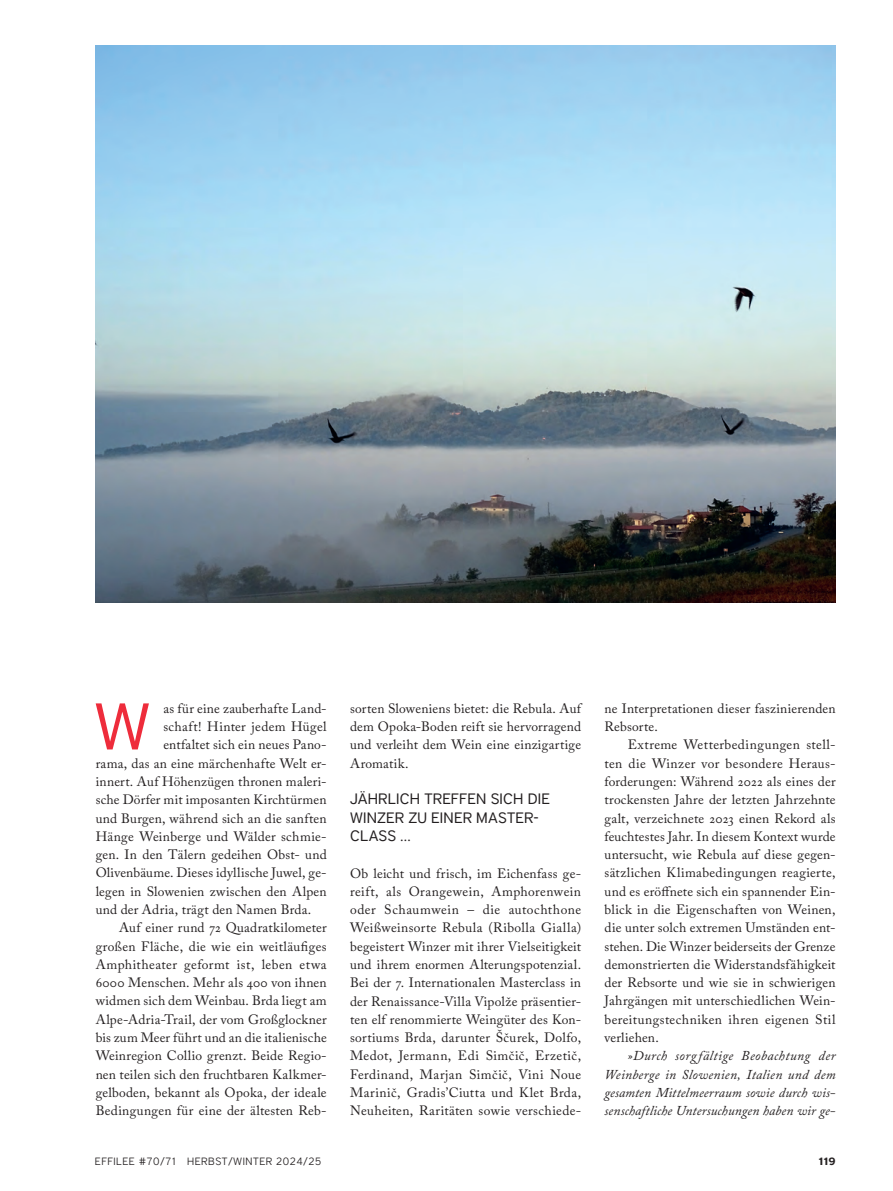
<style>
.page{position:relative;width:893px;height:1191px;background:#fff}
.page>*{position:absolute;margin:0;border:0;box-sizing:border-box;transform-origin:0 0}
.t1{font:65.55px "District";color:#ee2c3b}
.t2{font:15px/18.3px "District";letter-spacing:.015em;color:#231f20}
.t3{font:13.5px/18.3px "Adobe Caslon Pro";letter-spacing:.02em;color:#231f20;text-align:justify}
.t4{font:italic 13.5px/18.3px "Adobe Caslon Pro";letter-spacing:.01em;color:#231f20;text-align:justify}
.t5{font:300 10.5px "District";letter-spacing:.05em;color:#231f20}
.t6{font:700 10.5px "District";color:#231f20}
</style>
<div class="page">
<img style="left:96px;top:45px;width:740px;height:557px">
<h1 class="t1" style="left:94px;top:688px;width:57px">W</h1>
<p class="t3" style="left:163px;top:699px;width:165px">as für eine zauberhafte Land-</p>
<p class="t3" style="left:163px;top:717px;width:165px">schaft! Hinter jedem Hügel</p>
<p class="t3" style="left:163px;top:735px;width:165px">entfaltet sich ein neues Pano-</p>
<p class="t3" style="left:96px;top:754px;width:233px">rama, das an eine märchenhafte Welt er-</p>
<p class="t3" style="left:96px;top:772px;width:233px">innert. Auf Höhenzügen thronen maleri-</p>
<p class="t3" style="left:96px;top:790px;width:232px">sche Dörfer mit imposanten Kirchtürmen</p>
<p class="t3" style="left:96px;top:808px;width:232px">und Burgen, während sich an die sanften</p>
<p class="t3" style="left:96px;top:827px;width:233px">Hänge Weinberge und Wälder schmie-</p>
<p class="t3" style="left:96px;top:845px;width:233px">gen. In den Tälern gedeihen Obst- und</p>
<p class="t3" style="left:96px;top:863px;width:233px">Olivenbäume. Dieses idyllische Juwel, ge-</p>
<p class="t3" style="left:96px;top:882px;width:233px">legen in Slowenien zwischen den Alpen</p>
<p class="t3" style="left:96px;top:900px;width:217px">und der Adria, trägt den Namen Brda.</p>
<p class="t3" style="left:119px;top:918px;width:209px">Auf einer rund 72 Quadratkilometer</p>
<p class="t3" style="left:96px;top:936px;width:233px">großen Fläche, die wie ein weitläufiges</p>
<p class="t3" style="left:96px;top:955px;width:233px">Amphitheater geformt ist, leben etwa</p>
<p class="t3" style="left:96px;top:973px;width:233px">6000 Menschen. Mehr als 400 von ihnen</p>
<p class="t3" style="left:96px;top:991px;width:233px">widmen sich dem Weinbau. Brda liegt am</p>
<p class="t3" style="left:96px;top:1010px;width:233px">Alpe-Adria-Trail, der vom Großglockner</p>
<p class="t3" style="left:96px;top:1028px;width:233px">bis zum Meer führt und an die italienische</p>
<p class="t3" style="left:96px;top:1046px;width:233px">Weinregion Collio grenzt. Beide Regio-</p>
<p class="t3" style="left:96px;top:1064px;width:233px">nen teilen sich den fruchtbaren Kalkmer-</p>
<p class="t3" style="left:96px;top:1083px;width:233px">gelboden, bekannt als Opoka, der ideale</p>
<p class="t3" style="left:96px;top:1101px;width:233px">Bedingungen für eine der ältesten Reb-</p>
<p class="t3" style="left:350px;top:699px;width:233px">sorten Sloweniens bietet: die Rebula. Auf dem Opoka-Boden reift sie hervorragend und verleiht dem Wein eine einzigartige Aromatik.</p>
<p class="t2" style="left:350px;top:790px;width:201px">JÄHRLICH TREFFEN SICH DIE<br>WINZER ZU EINER MASTER-<br>CLASS …</p>
<p class="t3" style="left:350px;top:863px;width:233px">Ob leicht und frisch, im Eichenfass ge&shy;reift, als Orangewein, Amphorenwein oder Schaumwein – die autochthone Weißweinsorte Rebula (Ribolla Gialla) begeistert Winzer mit ihrer Vielseitigkeit und ihrem enormen Alterungspotenzial.<br>Bei der 7. Internationalen Masterclass in der Renaissance-Villa Vipolže präsentier&shy;ten elf renommierte Weingüter des Kon&shy;sortiums Brda, darunter Ščurek, Dolfo, Medot, Jermann, Edi Simčič, Erzetič, Ferdinand, Marjan Simčič, Vini Noue Marinič, Gradis’Ciutta und Klet Brda, Neuheiten, Raritäten sowie verschiede-</p>
<p class="t3" style="left:604px;top:699px;width:233px">ne Interpretationen dieser faszinierenden<br>Rebsorte.</p>
<p class="t3" style="left:604px;top:735px;width:233px;text-indent:23px">Extreme Wetterbedingungen stell&shy;ten die Winzer vor besondere Heraus&shy;forderungen: Während 2022 als eines der trockensten Jahre der letzten Jahrzehnte galt, verzeichnete 2023 einen Rekord als feuchtestes Jahr. In diesem Kontext wurde untersucht, wie Rebula auf diese gegen&shy;sätzlichen Klimabedingungen reagierte, und es eröffnete sich ein spannender Ein&shy;blick in die Eigenschaften von Weinen, die unter solch extremen Umständen ent&shy;stehen. Die Winzer beiderseits der Grenze demonstrierten die Widerstandsfähigkeit der Rebsorte und wie sie in schwierigen Jahrgängen mit unterschiedlichen Wein&shy;bereitungstechniken ihren eigenen Stil verliehen.</p>
<p class="t4" style="left:605px;top:1046px;width:233px;text-indent:23px">»Durch sorgfältige Beobachtung der Weinberge in Slowenien, Italien und dem gesamten Mittelmeerraum sowie durch wis&shy;senschaftliche Untersuchungen haben wir ge-</p>
<p class="t5" style="left:95px;top:1154px;width:228px">EFFILEE #70/71 HERBST/WINTER 2024/25</p>
<p class="t6" style="left:818px;top:1154px;width:19px">119</p>
</div>
